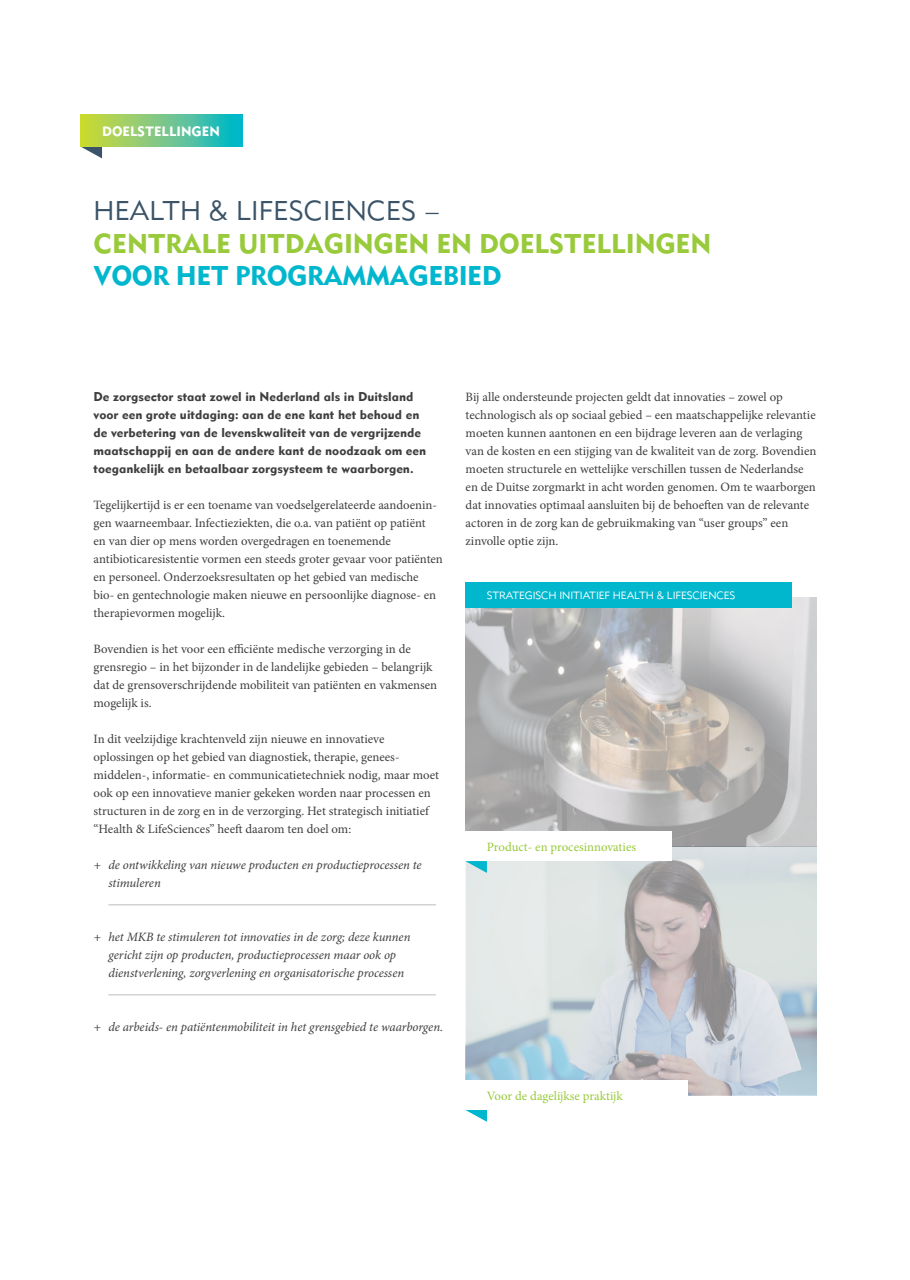
<style>
.page{position:relative;width:910px;height:1280px;background:#fff}
.page>*{position:absolute;margin:0;border:0;box-sizing:border-box;transform-origin:0 0}
.t1{font:27px "Metroblack 2 Com";letter-spacing:-.01em;color:#99ca3b}
.t2{font:27px "Metroblack 2 Com";letter-spacing:-.02em;color:#00b7ce}
.t3{font:27px "Metrolite 2 Com";letter-spacing:.005em;color:#3a5368}
.t4{font:13.5px "Metroblack 2 Com";color:#fff}
.t5{font:12.75px/18px "Minion Pro";color:#3e3e3f}
.t6{font:italic 12.75px/18px "Minion Pro";letter-spacing:-.005em;color:#3e3e3f}
.t7{font:12.75px/18px "Metroblack 2 Com";color:#3e3e3f}
.t8{font:12.75px "Minion Pro";color:#99ca3b}
.t9{font:10.5px "Metrolite 2 Com";letter-spacing:-.01em;color:#fff}
</style>
<div class="page">
<img style="left:466px;top:846px;width:350px;height:249px">
<svg style="left:81px;top:147px;width:21px;height:11px"></svg>
<svg style="left:81px;top:115px;width:161px;height:32px;background:#71c784"></svg>
<svg style="left:466px;top:597px;width:350px;height:249px;background:#bab9b8"></svg>
<hr style="left:108px;top:904px;width:328px;height:1px;background:#bcbdc0">
<hr style="left:108px;top:994px;width:328px;height:1px;background:#bcbdc0">
<div style="left:466px;top:831px;width:206px;height:30px;background:#fff"></div>
<svg style="left:466px;top:1110px;width:21px;height:11px"></svg>
<svg style="left:466px;top:861px;width:21px;height:12px"></svg>
<div style="left:466px;top:583px;width:326px;height:25px;background:#00b7ce"></div>
<div style="left:466px;top:1080px;width:222px;height:30px;background:#fff"></div>
<p class="t4" style="left:102px;top:123px;width:119px">Doelstellingen</p>
<h1 class="t3" style="left:94px;top:195px;width:348px">HEALTH &amp; LI FESCI ENCES –</h1>
<h1 class="t1" style="left:94px;top:226px;width:619px">centrale u itdagingen en doelstellingen</h1>
<h1 class="t2" style="left:94px;top:259px;width:405px">voor het programmagebied</h1>
<p class="t7" style="left:94px;top:387px;width:334px">De zorgsector staat zowel in Nederland als in Duitsland voor een grote uitdaging: aan de ene kant het behoud en de verbetering van de levenskwaliteit van de vergrijzende maatschappij en aan de andere kant de noodzaak om een toegankelijk en betaalbaar zorgsysteem te waarborgen.</p>
<p class="t5" style="left:94px;top:496px;width:351px">Tegelijkertijd is er een toename van voedselgerelateerde aandoenin&shy;gen waarneembaar. Infectieziekten, die o.a. van patiënt op patiënt<br>en van dier op mens worden overgedragen en toenemende antibioticaresistentie vormen een steeds groter gevaar voor patiënten en personeel. Onderzoeksresultaten op het gebied van medische<br>bio- en gentechnologie maken nieuwe en persoonlijke diagnose- en therapievormen mogelijk.</p>
<p class="t5" style="left:94px;top:640px;width:345px">Bovendien is het voor een efficiënte medische verzorging in de grensregio – in het bijzonder in de landelijke gebieden – belangrijk dat de grensoverschrijdende mobiliteit van patiënten en vakmensen mogelijk is.</p>
<p class="t5" style="left:94px;top:730px;width:347px">In dit veelzijdige krachtenveld zijn nieuwe en innovatieve oplossingen op het gebied van diagnostiek, therapie, genees&shy;middelen-, informatie- en communicatietechniek nodig, maar moet ook op een innovatieve manier gekeken worden naar processen en structuren in de zorg en in de verzorging. Het strategisch initiatief “Health &amp; LifeSciences” heeft daarom ten doel om:</p>
<p class="t6" style="left:108px;top:856px;width:315px;text-indent:-15px">+ de ontwikkeling van nieuwe producten en productieprocessen te stimuleren</p>
<p class="t6" style="left:108px;top:928px;width:304px;text-indent:-15px">+ het MKB te stimuleren tot innovaties in de zorg; deze kunnen gericht zijn op producten, productieprocessen maar ook op dienstverlening, zorgverlening en organisatorische processen</p>
<p class="t6" style="left:94px;top:1018px;width:351px">+ de arbeids- en patiëntenmobiliteit in het grensgebied te waarborgen.</p>
<p class="t5" style="left:466px;top:387px;width:352px">Bij alle ondersteunde projecten geldt dat innovaties – zowel op technologisch als op sociaal gebied – een maatschappelijke relevantie moeten kunnen aantonen en een bijdrage leveren aan de verlaging van de kosten en een stijging van de kwaliteit van de zorg. Bovendien moeten structurele en wettelijke verschillen tussen de Nederlandse en de Duitse zorgmarkt in acht worden genomen. Om te waarborgen dat innovaties optimaal aansluiten bij de behoeften van de relevante actoren in de zorg kan de gebruikmaking van “user groups” een zinvolle optie zijn.</p>
<p class="t9" style="left:487px;top:589px;width:249px">STRATEG ISCH IN ITIATIEF H EALTH &amp; LI FESCI ENCES</p>
<p class="t8" style="left:487px;top:838px;width:151px">Product- en procesinnovaties</p>
<p class="t8" style="left:487px;top:1087px;width:137px">Voor de dagelijkse praktijk</p>
</div>
